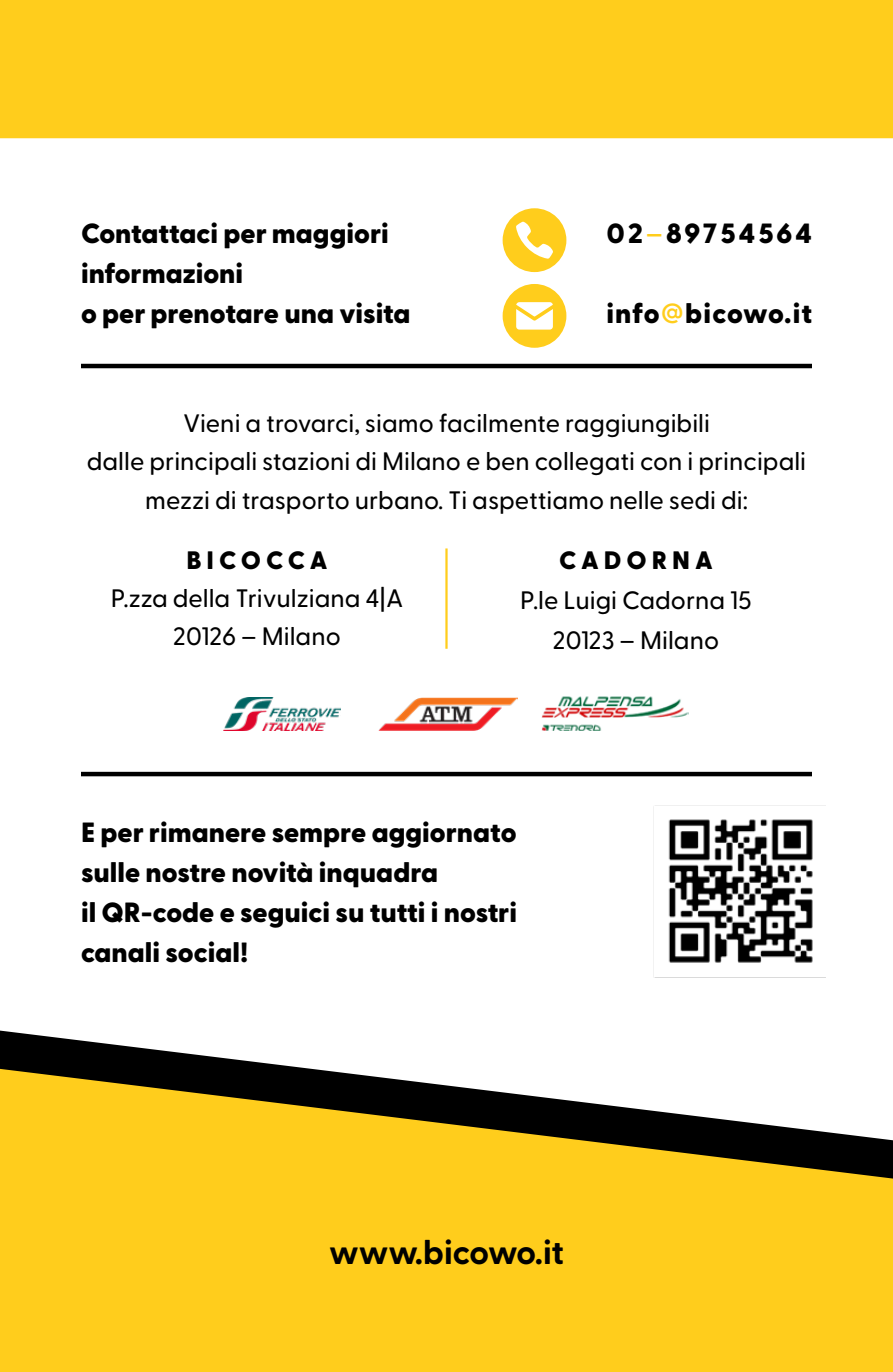
<style>
.page{position:relative;width:893px;height:1372px;background:#fff}
.page>*{position:absolute;margin:0;border:0;box-sizing:border-box;transform-origin:0 0}
.t1{font:700 33.75px "Greycliff CF";letter-spacing:-.005em;color:#000}
.t2{font:800 27.9px/40.1px "Greycliff CF";color:#000}
.t3{font:800 27.9px "Greycliff CF";letter-spacing:.025em;color:#000}
.t4{font:800 27.9px "Greycliff CF";letter-spacing:.105em;color:#000}
.t5{font:500 25.2px/38.2px "Greycliff CF";color:#000;text-align:center}
.t6{font:800 25.2px "Greycliff CF";letter-spacing:.2em;color:#000}
.s1{font-weight:600;color:#ffcd1c}
</style>
<div class="page">
<svg style="left:0;top:977px;width:893px;height:394px;fill:#ffcd1c"></svg>
<div style="left:0;top:0;width:893px;height:138px;background:#ffcd1c"></div>
<div style="left:503px;top:208px;width:63px;height:64px;background:#ffcd1c;border-radius:50%"></div>
<svg style="left:516px;top:222px;width:37px;height:37px"></svg>
<div style="left:503px;top:284px;width:63px;height:64px;background:#ffcd1c;border-radius:50%"></div>
<div style="left:516px;top:302px;width:37px;height:27px;background:#fff;border-radius:3px"></div>
<svg style="left:516px;top:302px;width:37px;height:21px"></svg>
<hr style="left:81px;top:364px;width:731px;height:4px;background:#000">
<div style="left:81px;top:771px;width:731px;height:5px;background:#000"></div>
<hr style="left:445px;top:548px;width:3px;height:100px;background:#ffcd1c">
<img style="left:379px;top:697px;width:139px;height:33px">
<img style="left:541px;top:696px;width:147px;height:34px">
<img style="left:224px;top:697px;width:116px;height:33px">
<img style="left:646px;top:805px;width:179px;height:173px">
<p class="t2" style="left:81px;top:212px;width:331px">Contattaci per maggiori informazioni<br>o per prenotare una visita</p>
<p class="t4" style="left:606px;top:211px;width:207px">02<span class="s1">–</span>89754564</p>
<p class="t3" style="left:606px;top:291px;width:207px">info<span class="s1">@</span>bicowo.it</p>
<p class="t5" style="left:87px;top:402px;width:721px">Vieni a trovarci, siamo facilmente raggiungibili<br>dalle principali stazioni di Milano e ben collegati con i principali mezzi di trasporto urbano. Ti aspettiamo nelle sedi di:</p>
<p class="t6" style="left:186px;top:540px;width:142px">BICOCCA</p>
<p class="t5" style="left:111px;top:577px;width:294px">P.zza della Trivulziana 4|A<br>20126 – Milano</p>
<p class="t6" style="left:559px;top:540px;width:155px">CADORNA</p>
<p class="t5" style="left:520px;top:578px;width:233px;line-height:40.1px">P.le Luigi Cadorna 15<br>20123 – Milano</p>
<p class="t2" style="left:81px;top:811px;width:438px">E per rimanere sempre aggiornato sulle nostre novità inquadra<br>il QR-code e seguici su tutti i nostri canali social!</p>
<h1 class="t1" style="left:329px;top:1225px;width:236px">www.bicowo.it</h1>
</div>
